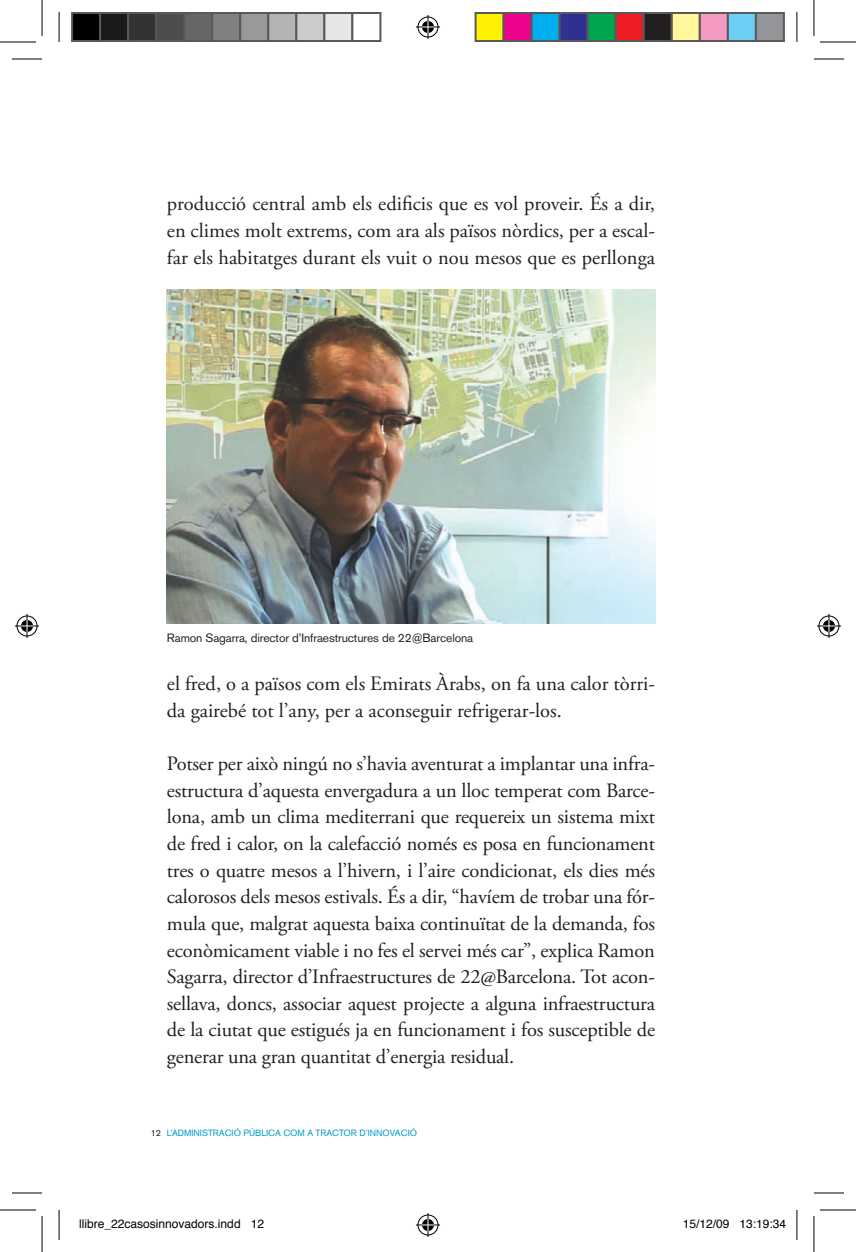
<style>
.page{position:relative;width:856px;height:1252px;background:#fff}
.page>*{position:absolute;margin:0;border:0;box-sizing:border-box;transform-origin:0 0}
.t1{font:20.4px/26.6px "Adobe Garamond Pro";color:#231f20;text-align:justify}
.t2{font:12px "Akzidenz Grotesk BQ";letter-spacing:-.01em;color:#231f20}
.t3{font:12px "Helvetica";color:#000}
.t4{font:9px "Akzidenz Grotesk BQ";color:#009bc8}
.s1{color:#231f20}
</style>
<div class="page">
<img style="left:167px;top:290px;width:487px;height:334px">
<hr style="left:12px;top:59px;width:30px;height:1px;background:#000">
<hr style="left:813px;top:59px;width:30px;height:1px;background:#000">
<hr style="left:12px;top:1193px;width:30px;height:1px;background:#000">
<hr style="left:813px;top:1193px;width:30px;height:1px;background:#000">
<hr style="left:59px;top:12px;width:1px;height:30px;background:#000">
<hr style="left:59px;top:1210px;width:1px;height:30px;background:#000">
<hr style="left:796px;top:12px;width:1px;height:30px;background:#000">
<hr style="left:796px;top:1210px;width:1px;height:30px;background:#000">
<hr style="left:0;top:42px;width:36px;height:1px;background:#000">
<hr style="left:819px;top:42px;width:36px;height:1px;background:#000">
<hr style="left:0;top:1210px;width:36px;height:1px;background:#000">
<hr style="left:819px;top:1210px;width:36px;height:1px;background:#000">
<hr style="left:42px;top:0;width:1px;height:36px;background:#000">
<hr style="left:42px;top:1216px;width:1px;height:36px;background:#000">
<hr style="left:813px;top:0;width:1px;height:36px;background:#000">
<hr style="left:813px;top:1216px;width:1px;height:36px;background:#000">
<svg style="left:416px;top:15px;width:24px;height:24px"></svg>
<svg style="left:416px;top:1213px;width:24px;height:24px"></svg>
<svg style="left:15px;top:614px;width:24px;height:24px"></svg>
<svg style="left:817px;top:614px;width:23px;height:24px"></svg>
<div style="left:72px;top:13px;width:28px;height:28px;background:#000"></div>
<div style="left:71px;top:12px;width:30px;height:30px;border:2px solid #595959"></div>
<div style="left:100px;top:13px;width:28px;height:28px;background:#1a1a1a"></div>
<div style="left:99px;top:12px;width:30px;height:30px;border:2px solid #595959"></div>
<div style="left:128px;top:13px;width:28px;height:28px;background:#333"></div>
<div style="left:127px;top:12px;width:30px;height:30px;border:2px solid #595959"></div>
<div style="left:156px;top:13px;width:28px;height:28px;background:#4d4d4d"></div>
<div style="left:155px;top:12px;width:30px;height:30px;border:2px solid #595959"></div>
<div style="left:184px;top:13px;width:28px;height:28px;background:#666"></div>
<div style="left:183px;top:12px;width:30px;height:30px;border:2px solid #595959"></div>
<div style="left:212px;top:13px;width:28px;height:28px;background:#808080"></div>
<div style="left:211px;top:12px;width:30px;height:30px;border:2px solid #595959"></div>
<div style="left:240px;top:13px;width:28px;height:28px;background:#999"></div>
<div style="left:239px;top:12px;width:30px;height:30px;border:2px solid #595959"></div>
<div style="left:268px;top:13px;width:28px;height:28px;background:#b3b3b3"></div>
<div style="left:267px;top:12px;width:30px;height:30px;border:2px solid #595959"></div>
<div style="left:296px;top:13px;width:28px;height:28px;background:#ccc"></div>
<div style="left:295px;top:12px;width:30px;height:30px;border:2px solid #595959"></div>
<div style="left:324px;top:13px;width:28px;height:28px;background:#e6e6e6"></div>
<div style="left:323px;top:12px;width:30px;height:30px;border:2px solid #595959"></div>
<div style="left:351px;top:12px;width:30px;height:30px;border:2px solid #595959"></div>
<div style="left:475px;top:13px;width:28px;height:28px;background:#fff101"></div>
<div style="left:474px;top:12px;width:30px;height:30px;border:2px solid #595959"></div>
<div style="left:503px;top:13px;width:28px;height:28px;background:#ed028c"></div>
<div style="left:502px;top:12px;width:30px;height:30px;border:2px solid #595959"></div>
<div style="left:531px;top:13px;width:28px;height:28px;background:#00aeef"></div>
<div style="left:530px;top:12px;width:30px;height:30px;border:2px solid #595959"></div>
<div style="left:559px;top:13px;width:28px;height:28px;background:#2e3092"></div>
<div style="left:558px;top:12px;width:30px;height:30px;border:2px solid #595959"></div>
<div style="left:587px;top:13px;width:28px;height:28px;background:#00a54f"></div>
<div style="left:586px;top:12px;width:30px;height:30px;border:2px solid #595959"></div>
<div style="left:615px;top:13px;width:28px;height:28px;background:#ee1d23"></div>
<div style="left:614px;top:12px;width:30px;height:30px;border:2px solid #595959"></div>
<div style="left:643px;top:13px;width:28px;height:28px;background:#231f20"></div>
<div style="left:642px;top:12px;width:30px;height:30px;border:2px solid #595959"></div>
<div style="left:671px;top:13px;width:28px;height:28px;background:#fff79a"></div>
<div style="left:670px;top:12px;width:30px;height:30px;border:2px solid #595959"></div>
<div style="left:699px;top:13px;width:28px;height:28px;background:#f499c2"></div>
<div style="left:698px;top:12px;width:30px;height:30px;border:2px solid #595959"></div>
<div style="left:727px;top:13px;width:28px;height:28px;background:#6bcff6"></div>
<div style="left:726px;top:12px;width:30px;height:30px;border:2px solid #595959"></div>
<div style="left:755px;top:13px;width:28px;height:28px;background:#939598"></div>
<div style="left:754px;top:12px;width:30px;height:30px;border:2px solid #595959"></div>
<p class="t1" style="left:167px;top:191px;width:489px">producció central amb els edificis que es vol proveir. És a dir, en climes molt extrems, com ara als països nòrdics, per a escal&shy;far els habitatges durant els vuit o nou mesos que es perllonga</p>
<p class="t2" style="left:167px;top:631px;width:307px">Ramon Sagarra, director d’Infraestructures de 22@Barcelona</p>
<p class="t1" style="left:167px;top:671px;width:489px">el fred, o a països com els Emirats Àrabs, on fa una calor tòrri&shy;da gairebé tot l’any, per a aconseguir refrigerar-los.</p>
<p class="t1" style="left:167px;top:751px;width:489px">Potser per això ningú no s’havia aventurat a implantar una infra&shy;estructura d’aquesta envergadura a un lloc temperat com Barce&shy;lona, amb un clima mediterrani que requereix un sistema mixt de fred i calor, on la calefacció només es posa en funcionament tres o quatre mesos a l’hivern, i l’aire condicionat, els dies més calorosos dels mesos estivals. És a dir, “havíem de trobar una fór&shy;mula que, malgrat aquesta baixa continuïtat de la demanda, fos econòmicament viable i no fes el servei més car”, explica Ramon Sagarra, director d’Infraestructures de 22@Barcelona. Tot acon&shy;sellava, doncs, associar aquest projecte a alguna infraestructura de la ciutat que estigués ja en funcionament i fos susceptible de generar una gran quantitat d’energia residual.</p>
<p class="t4" style="left:151px;top:1127px;width:268px"><span class="s1">12</span> L’administració pública com a tractor d’innovació</p>
<p class="t3" style="left:79px;top:1213px;width:186px">llibre_22casosinnovadors.indd 12</p>
<p class="t3" style="left:682px;top:1213px;width:105px">15/12/09 13:19:34</p>
</div>
